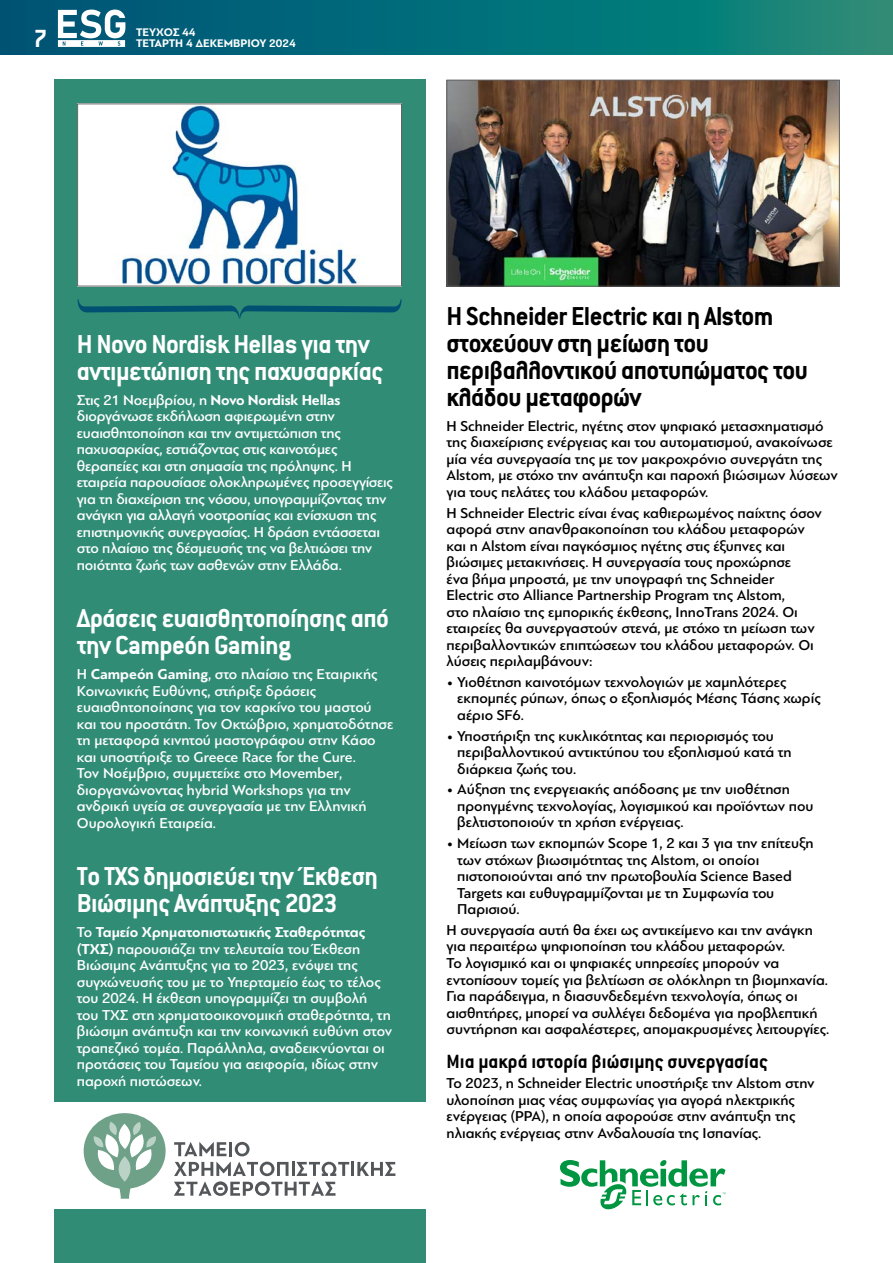
<style>
.page{position:relative;width:893px;height:1263px;background:#fff}
.page>*{position:absolute;margin:0;border:0;box-sizing:border-box;transform-origin:0 0}
.t1{font:700 28.5px/27px "Conduit ITC Hel";letter-spacing:-.02em;color:#fff}
.t2{font:700 28.5px/27px "Conduit ITC Hel";letter-spacing:-.02em;color:#000}
.t3{font:700 27.3px "Conduit ITC Hel";color:#fff}
.t4{font:700 21px "Conduit ITC Hel";color:#000}
.t5{font:500 15px/16.5px "PF Bague Sans Pro";color:#000}
.t6{font:500 15px/16.5px "PF Bague Sans Pro";letter-spacing:-.01em;color:#fff}
.t7{font:700 11.55px/10.5px "PF Bague Sans Pro";color:#fff}
.s1{font-weight:700}
</style>
<div class="page">
<svg style="left:0;top:0;width:893px;height:54px;background:#066f79"></svg>
<svg style="left:58px;top:10px;width:67px;height:37px"></svg>
<img style="left:448px;top:82px;width:390px;height:203px">
<div style="left:446px;top:80px;width:394px;height:207px;border:1px solid #616060"></div>
<div style="left:54px;top:80px;width:371px;height:1183px;background:#318c76"></div>
<img style="left:79px;top:106px;width:321px;height:178px">
<div style="left:77px;top:104px;width:325px;height:182px;border:1px solid #616060"></div>
<svg style="left:78px;top:299px;width:323px;height:20px"></svg>
<svg style="left:560px;top:1160px;width:165px;height:49px"></svg>
<div style="left:47px;top:1103px;width:389px;height:106px;background:#fff"></div>
<div style="left:84px;top:1113px;width:82px;height:76px;background:#6fa088;border-radius:50%"></div>
<hr style="left:351px;top:1162px;width:3px;height:14px;background:#53575a">
<svg style="left:357px;top:1162px;width:38px;height:14px"></svg>
<svg style="left:174px;top:1142px;width:175px;height:54px"></svg>
<svg style="left:92px;top:1122px;width:65px;height:77px"></svg>
<h2 class="t3" style="left:33px;top:25px;width:15px">7</h2>
<p class="t7" style="left:136px;top:27px;width:161px">ΤΕΥΧΟΣ 44<br>TΕΤΑΡΤΗ 4 ΔΕΚΕΜΒΡΙΟΥ 2024</p>
<h1 class="t1" style="left:77px;top:331px;width:308px">Η Novo Nordisk Hellas για την αντιμετώπιση της παχυσαρκίας</h1>
<p class="t6" style="left:77px;top:392px;width:318px">Στις 21 Νοεμβρίου, η <span class="s1">Novo Nordisk Hellas </span>διοργάνωσε εκδήλωση αφιερωμένη στην ευαισθητοποίηση και την αντιμετώπιση της παχυσαρκίας, εστιάζοντας στις καινοτόμες θεραπείες και στη σημασία της πρόληψης. Η εταιρεία παρουσίασε ολοκληρωμένες προσεγγίσεις για τη διαχείριση της νόσου, υπογραμμίζοντας την ανάγκη για αλλαγή νοοτροπίας και ενίσχυση της επιστημονικής συνεργασίας. Η δράση εντάσσεται στο πλαίσιο της δέσμευσής της να βελτιώσει την ποιότητα ζωής των ασθενών στην Ελλάδα.</p>
<h1 class="t1" style="left:77px;top:606px;width:314px">Δράσεις ευαισθητοποίησης από την Campeόn Gaming</h1>
<p class="t6" style="left:77px;top:666px;width:318px">Η <span class="s1">Campeόn Gaming</span>, στο πλαίσιο της Εταιρικής Κοινωνικής Ευθύνης, στήριξε δράσεις ευαισθητοποίησης για τον καρκίνο του μαστού και του προστάτη. Τον Οκτώβριο, χρηματοδότησε τη μεταφορά κινητού μαστογράφου στην Κάσο και υποστήριξε το Greece Race for the Cure.<br>Τον Νοέμβριο, συμμετείχε στο Movember, διοργανώνοντας hybrid Workshops για την ανδρική υγεία σε συνεργασία με την Ελληνική Ουρολογική Εταιρεία.</p>
<h1 class="t1" style="left:77px;top:864px;width:303px">Τo TXS δημοσιεύει την Έκθεση<br>Βιώσιμης Ανάπτυξης 2023</h1>
<p class="t6" style="left:77px;top:924px;width:317px">Το <span class="s1">Ταμείο Χρηματοπιστωτικής Σταθερότητας (ΤΧΣ)</span> παρουσιάζει την τελευταία του Έκθεση Βιώσιμης Ανάπτυξης για το 2023, ενόψει της συγχώνευσής του με το Υπερταμείο έως το τέλος του 2024. Η έκθεση υπογραμμίζει τη συμβολή του ΤΧΣ στη χρηματοοικονομική σταθερότητα, τη βιώσιμη ανάπτυξη και την κοινωνική ευθύνη στον τραπεζικό τομέα. Παράλληλα, αναδεικνύονται οι προτάσεις του Ταμείου για αειφορία, ιδίως στην παροχή πιστώσεων.</p>
<h1 class="t2" style="left:446px;top:303px;width:363px">Η Schneider Electric και η Alstom στοχεύουν στη μείωση του περιβαλλοντικού αποτυπώματος του κλάδου μεταφορών</h1>
<p class="t5" style="left:446px;top:418px;width:393px">Η Schneider Electric, ηγέτης στον ψηφιακό μετασχηματισμό της διαχείρισης ενέργειας και του αυτοματισμού, ανακοίνωσε μία νέα συνεργασία της με τον μακροχρόνιο συνεργάτη της Alstom, με στόχο την ανάπτυξη και παροχή βιώσιμων λύσεων για τους πελάτες του κλάδου μεταφορών.</p>
<p class="t5" style="left:446px;top:505px;width:377px">Η Schneider Electric είναι ένας καθιερωμένος παίχτης όσον αφορά στην απανθρακοποίηση του κλάδου μεταφορών και η Alstom είναι παγκόσμιος ηγέτης στις έξυπνες και βιώσιμες μετακινήσεις. Η συνεργασία τους προχώρησε<br>ένα βήμα μπροστά, με την υπογραφή της Schneider Electric στο Alliance Partnership Program της Alstom,<br>στο πλαίσιο της εμπορικής έκθεσης, InnoTrans 2024. Οι εταιρείες θα συνεργαστούν στενά, με στόχο τη μείωση των περιβαλλοντικών επιπτώσεων του κλάδου μεταφορών. Οι λύσεις περιλαμβάνουν:</p>
<p class="t5" style="left:457px;top:674px;width:365px;text-indent:-11px">• Υιοθέτηση καινοτόμων τεχνολογιών με χαμηλότερες εκπομπές ρύπων, όπως ο εξοπλισμός Μέσης Τάσης χωρίς αέριο SF6.</p>
<p class="t5" style="left:457px;top:728px;width:336px;text-indent:-11px">• Υποστήριξη της κυκλικότητας και περιορισμός του περιβαλλοντικού αντικτύπου του εξοπλισμού κατά τη διάρκεια ζωής του.</p>
<p class="t5" style="left:457px;top:781px;width:358px;text-indent:-11px">• Αύξηση της ενεργειακής απόδοσης με την υιοθέτηση προηγμένης τεχνολογίας, λογισμικού και προϊόντων που βελτιστοποιούν τη χρήση ενέργειας.</p>
<p class="t5" style="left:457px;top:835px;width:358px;text-indent:-11px">• Μείωση των εκπομπών Scope 1, 2 και 3 για την επίτευξη των στόχων βιωσιμότητας της Alstom, οι οποίοι πιστοποιούνται από την πρωτοβουλία Science Based Targets και ευθυγραμμίζονται με τη Συμφωνία του Παρισιού.</p>
<p class="t5" style="left:446px;top:922px;width:384px">Η συνεργασία αυτή θα έχει ως αντικείμενο και την ανάγκη για περαιτέρω ψηφιοποίηση του κλάδου μεταφορών.<br>Το λογισμικό και οι ψηφιακές υπηρεσίες μπορούν να εντοπίσουν τομείς για βελτίωση σε ολόκληρη τη βιομηχανία.<br>Για παράδειγμα, η διασυνδεδεμένη τεχνολογία, όπως οι αισθητήρες, μπορεί να συλλέγει δεδομένα για προβλεπτική συντήρηση και ασφαλέστερες, απομακρυσμένες λειτουργίες.</p>
<h3 class="t4" style="left:446px;top:1050px;width:323px">Μια μακρά ιστορία βιώσιμης συνεργασίας</h3>
<p class="t5" style="left:446px;top:1075px;width:370px">Το 2023, η Schneider Electric υποστήριξε την Alstom στην υλοποίηση μιας νέας συμφωνίας για αγορά ηλεκτρικής ενέργειας (PPA), η οποία αφορούσε στην ανάπτυξη της ηλιακής ενέργειας στην Ανδαλουσία της Ισπανίας.</p>
</div>
